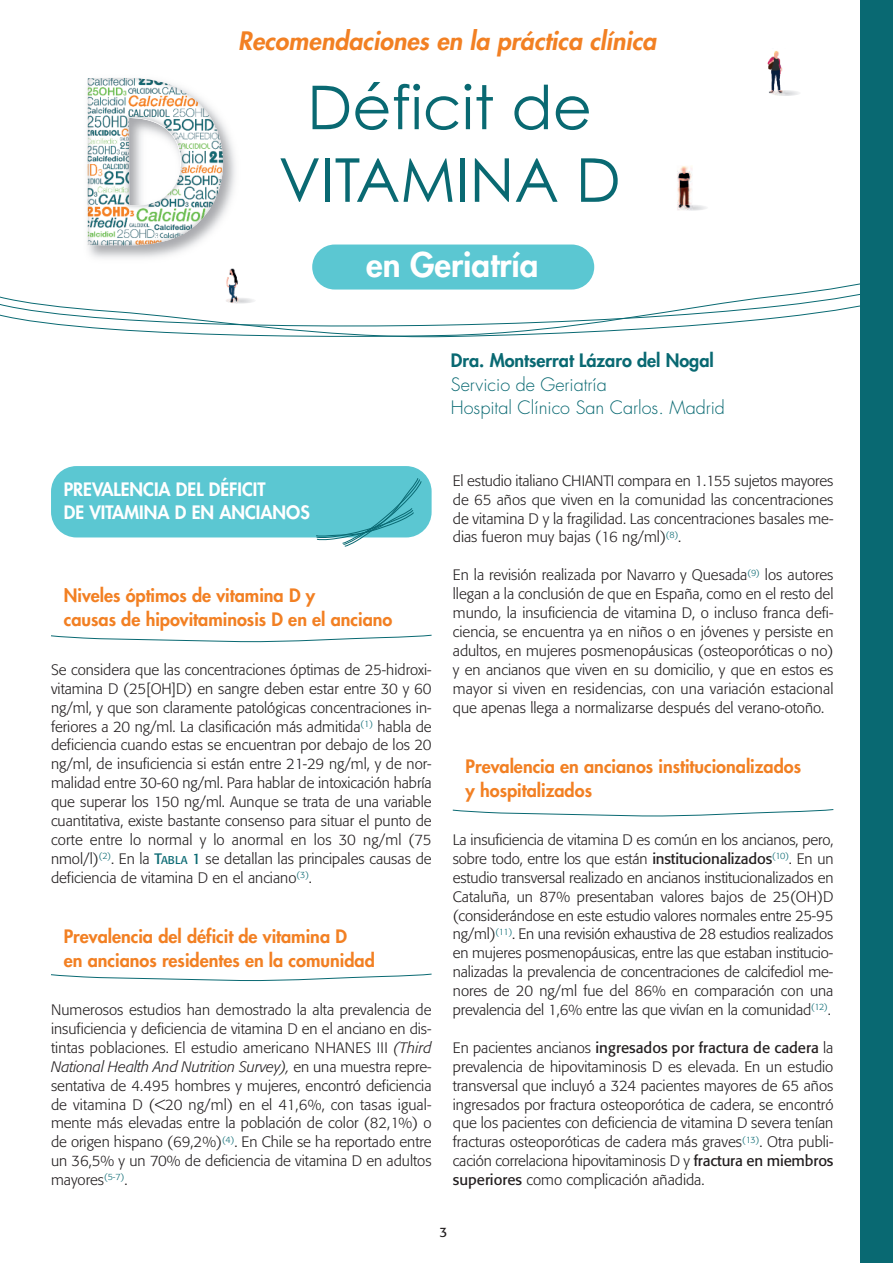
<style>
.page{position:relative;width:893px;height:1263px;background:#fff}
.page>*{position:absolute;margin:0;border:0;box-sizing:border-box;transform-origin:0 0}
.t1{font:60.45px/72.6px "Century Gothic";color:#096972;text-align:center}
.t2{font:800 33.15px "Futura";color:#fff}
.t3{font:italic 800 24.75px "Futura";letter-spacing:.005em;color:#f28023}
.t4{font:800 18px/24px "Futura";color:#f28023}
.t5{font:300 18px/23.7px "Futura";color:#096972}
.t6{font:800 18px/22.5px "Futura";color:#fff}
.t7{font:800 18px "Futura";color:#096972}
.t8{font:300 15px/18.9px "Formata";color:#231f20;text-align:justify}
.t9{font:13.5px "Formata";color:#231f20}
.s1{font-weight:400;color:#096972}
.s2{font-weight:400;font-size:11.25px;color:#096972}
.s3{font-style:italic}
.s4{font-weight:400}
</style>
<div class="page">
<div style="left:51px;top:466px;width:381px;height:71px;background:#5bc7d2;border-radius:26px"></div>
<svg style="left:315px;top:478px;width:107px;height:69px"></svg>
<div style="left:312px;top:245px;width:282px;height:45px;background:#5bc7d2;border-radius:22px"></div>
<img style="left:88px;top:78px;width:135px;height:168px">
<svg style="left:770px;top:90px;width:31px;height:6px"></svg>
<img style="left:767px;top:51px;width:16px;height:43px">
<img style="left:770px;top:90px;width:15px;height:5px">
<svg style="left:678px;top:205px;width:30px;height:6px"></svg>
<img style="left:678px;top:205px;width:15px;height:6px">
<img style="left:226px;top:268px;width:13px;height:17px">
<svg style="left:0;top:285px;width:860px;height:53px"></svg>
<div style="left:860px;top:0;width:33px;height:1263px;background:#096972"></div>
<svg style="left:51px;top:634px;width:381px;height:9px"></svg>
<svg style="left:51px;top:973px;width:381px;height:9px"></svg>
<svg style="left:452px;top:809px;width:382px;height:8px"></svg>
<h3 class="t3" style="left:238px;top:29px;width:420px">Recomendaciones en la práctica clínica</h3>
<h1 class="t1" style="left:278px;top:69px;width:344px">Déficit de<br>VITAMINA D</h1>
<h2 class="t2" style="left:366px;top:249px;width:174px">en Geriatría</h2>
<p class="t7" style="left:451px;top:352px;width:264px">Dra. Montserrat Lázaro del Nogal</p>
<p class="t5" style="left:451px;top:374px;width:276px">Servicio de Geriatría<br>Hospital Clínico San Carlos. Madrid</p>
<p class="t6" style="left:64px;top:479px;width:248px">PREVALENCIA DEL DÉFICIT<br>DE VITAMINA D EN ANCIANOS</p>
<p class="t4" style="left:64px;top:585px;width:330px">Niveles óptimos de vitamina D y<br>causas de hipovitaminosis D en el anciano</p>
<p class="t8" style="left:51px;top:661px;width:382px">Se considera que las concentraciones óptimas de 25-hidroxi&shy;vitamina D (25[OH]D) en sangre deben estar entre 30 y 60 ng/ml, y que son claramente patológicas concentraciones in&shy;feriores a 20 ng/ml. La clasificación más admitida<sup>(1)</sup> habla de deficiencia cuando estas se encuentran por debajo de los 20 ng/ml, de insuficiencia si están entre 21-29 ng/ml, y de nor&shy;malidad entre 30-60 ng/ml. Para hablar de intoxicación habría que superar los 150 ng/ml. Aunque se trata de una variable cuantitativa, existe bastante consenso para situar el punto de corte entre lo normal y lo anormal en los 30 ng/ml (75 nmol/l)<sup>(2)</sup>. En la <span class="s1">T</span><span class="s2">ABLA</span> <span class="s1">1</span> se detallan las principales causas de deficiencia de vitamina D en el anciano<sup>(3)</sup>.</p>
<p class="t4" style="left:64px;top:925px;width:313px">Prevalencia del déficit de vitamina D<br>en ancianos residentes en la comunidad</p>
<p class="t8" style="left:51px;top:1001px;width:382px">Numerosos estudios han demostrado la alta prevalencia de insuficiencia y deficiencia de vitamina D en el anciano en dis&shy;tintas poblaciones. El estudio americano NHANES III <span class="s3">(Third National Health And Nutrition Survey),</span> en una muestra repre&shy;sentativa de 4.495 hombres y mujeres, encontró deficiencia de vitamina D (&lt;20 ng/ml) en el 41,6%, con tasas igual&shy;mente más elevadas entre la población de color (82,1%) o de origen hispano (69,2%)<sup>(4)</sup>. En Chile se ha reportado entre un 36,5% y un 70% de deficiencia de vitamina D en adultos mayores<sup>(5-7)</sup>.</p>
<p class="t8" style="left:453px;top:472px;width:382px">El estudio italiano CHIANTI compara en 1.155 sujetos mayores de 65 años que viven en la comunidad las concentraciones de vitamina D y la fragilidad. Las concentraciones basales me&shy;dias fueron muy bajas (16 ng/ml)<sup>(8)</sup>.</p>
<p class="t8" style="left:453px;top:567px;width:382px">En la revisión realizada por Navarro y Quesada<sup>(9)</sup> los autores llegan a la conclusión de que en España, como en el resto del mundo, la insuficiencia de vitamina D, o incluso franca defi&shy;ciencia, se encuentra ya en niños o en jóvenes y persiste en adultos, en mujeres posmenopáusicas (osteoporóticas o no) y en ancianos que viven en su domicilio, y que en estos es mayor si viven en residencias, con una variación estacional que apenas llega a normalizarse después del verano-otoño.</p>
<p class="t4" style="left:466px;top:755px;width:337px">Prevalencia en ancianos institucionalizados y hospitalizados</p>
<p class="t8" style="left:453px;top:831px;width:382px">La insuficiencia de vitamina D es común en los ancianos, pero, sobre todo, entre los que están <span class="s4">institucionalizados</span><sup>(10)</sup>. En un estudio transversal realizado en ancianos institucionalizados en Cataluña, un 87% presentaban valores bajos de 25(OH)D (considerándose en este estudio valores normales entre 25-95 ng/ml)<sup>(11)</sup>. En una revisión exhaustiva de 28 estudios realizados en mujeres posmenopáusicas, entre las que estaban institucio&shy;nalizadas la prevalencia de concentraciones de calcifediol me&shy;nores de 20 ng/ml fue del 86% en comparación con una prevalencia del 1,6% entre las que vivían en la comunidad<sup>(12)</sup>.</p>
<p class="t8" style="left:453px;top:1039px;width:382px">En pacientes ancianos <span class="s4">ingresados por fractura de cadera</span> la prevalencia de hipovitaminosis D es elevada. En un estudio transversal que incluyó a 324 pacientes mayores de 65 años ingresados por fractura osteoporótica de cadera, se encontró que los pacientes con deficiencia de vitamina D severa tenían fracturas osteoporóticas de cadera más graves<sup>(13)</sup>. Otra publi&shy;cación correlaciona hipovitaminosis D y <span class="s4">fractura en miembros superiores</span> como complicación añadida.</p>
<p class="t9" style="left:440px;top:1226px;width:9px">3</p>
</div>
